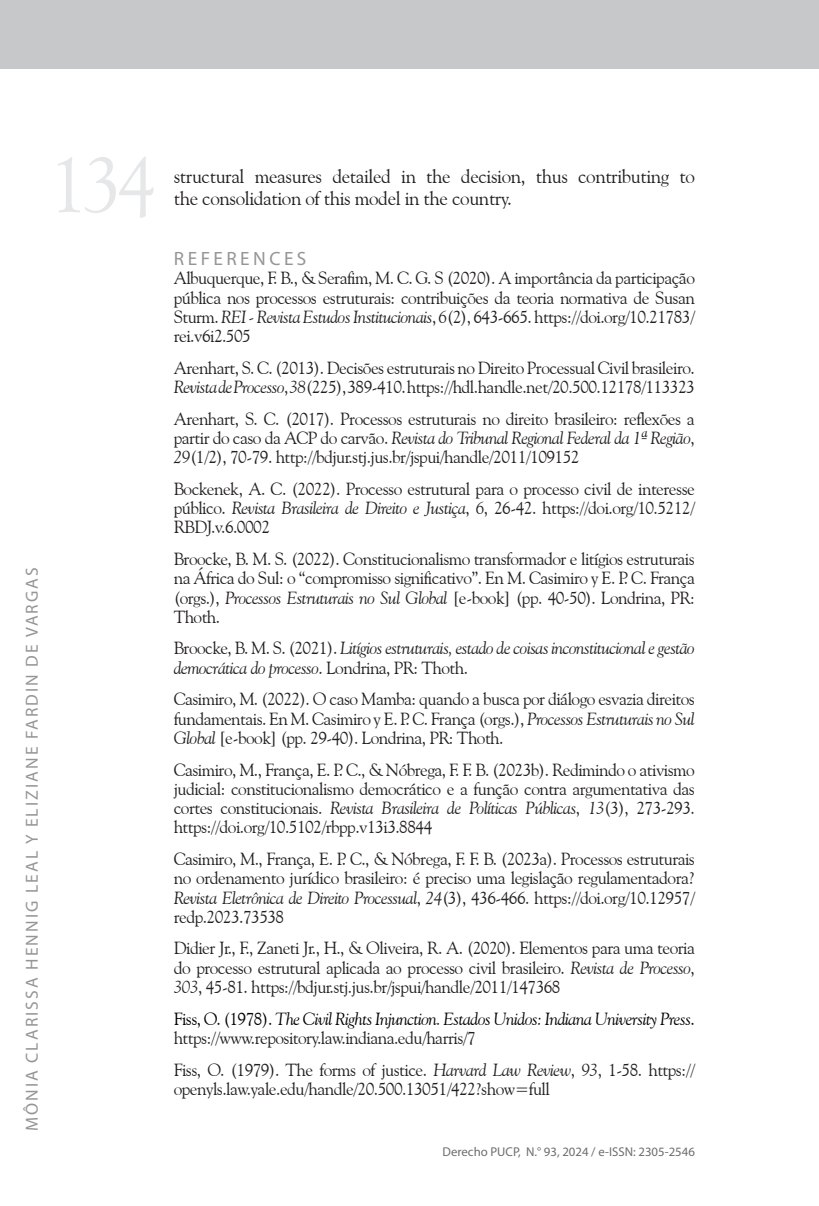
<style>
.page{position:relative;width:819px;height:1206px;background:#fff}
.page>*{position:absolute;margin:0;border:0;box-sizing:border-box;transform-origin:0 0}
.t1{font:78.75px "Goudy Old Style BT";color:#e6e7e9}
._02_texto_normal_-_C{font:19.25px/21.3px "Goudy Old Style BT";letter-spacing:-.02em;color:#231f20}
._02_texto_normal_tít{font:19.25px "Myriad Pro";letter-spacing:.18em;color:#939598}
._06_texto_normal_Bib{font:17.5px/19.2px "Goudy Old Style BT";letter-spacing:-.03em;color:#231f20;text-align:justify}
._06_texto_normal_Bib-2{font:italic 17.5px/19.2px "Goudy Old Style BT";letter-spacing:-.03em;color:#000}
._06_texto_normal_Bib-3{font:italic 17.5px/19.2px "Goudy Old Style BT";letter-spacing:-.03em;color:#231f20}
.t2{font:17.5px "Myriad Pro";letter-spacing:.12em;color:#939598}
.t3{font:12.78px "Myriad Pro";color:#6c6d70}
.s1{font-style:italic}
.s2{font-style:normal}
.s3{font-style:normal;color:#231f20}
</style>
<div class="page">
<div style="left:0;top:0;width:819px;height:69px;background:#c7c8ca"></div>
<h1 class="t1" style="left:49px;top:136px;width:109px">134</h1>
<p class="t2" style="left:21px;top:1131px;width:566px;rotate:-90deg">MÔNIA CLARISSA HENNIG LEAL Y ELIZIANE FARDIN DE VARGAS</p>
<p class="_02_texto_normal_-_C" style="left:174px;top:166px;width:522px">structural measures detailed in the decision, thus contributing to the consolidation of this model in the country.</p>
<p class="_02_texto_normal_tít" style="left:174px;top:247px;width:134px">REFERENCES</p>
<p class="_06_texto_normal_Bib" style="left:174px;top:268px;width:522px">Albuquerque, F. B., &amp; Serafim, M. C. G. S (2020). A importância da participação pública nos processos estruturais: contribuições da teoria normativa de Susan Sturm. <span class="s1">REI - Revista Estudos Institucionais</span>, <span class="s1">6</span>(2), 643-665. https://doi.org/10.21783/ rei.v6i2.505</p>
<p class="_06_texto_normal_Bib" style="left:174px;top:358px;width:522px">Arenhart, S. C. (2013). Decisões estruturais no Direito Processual Civil brasileiro.<br><span class="s1">Revista de Processo</span>, <span class="s1">38</span>(225), 389-410. https://hdl.handle.net/20.500.12178/113323</p>
<p class="_06_texto_normal_Bib" style="left:174px;top:408px;width:522px">Arenhart, S. C. (2017). Processos estruturais no direito brasileiro: reflexões a partir do caso da ACP do carvão. <span class="s1">Revista do Tribunal Regional Federal da 1ª Região</span>, <span class="s1">29</span>(1/2), 70-79. http://bdjur.stj.jus.br/jspui/handle/2011/109152</p>
<p class="_06_texto_normal_Bib" style="left:174px;top:479px;width:522px">Bockenek, A. C. (2022). Processo estrutural para o processo civil de interesse público. <span class="s1">Revista Brasileira de Direito e Justiça</span>, <span class="s1">6</span>, 26-42. https://doi.org/10.5212/ RBDJ.v.6.0002</p>
<p class="_06_texto_normal_Bib" style="left:174px;top:549px;width:522px">Broocke, B. M. S. (2022). Constitucionalismo transformador e litígios estruturais na África do Sul: o “compromisso significativo”. En M. Casimiro y E. P. C. França (orgs.), <span class="s1">Processos Estruturais no Sul Global</span> [e-book] (pp. 40-50). Londrina, PR:<br>Thoth.</p>
<p class="_06_texto_normal_Bib-3" style="left:174px;top:638px;width:522px"><span class="s2">Broocke, B. M. S. (2021).</span> Litígios estruturais, estado de coisas inconstitucional e gestão democrática do processo<span class="s2">. Londrina, PR: Thoth.</span></p>
<p class="_06_texto_normal_Bib" style="left:174px;top:689px;width:522px">Casimiro, M. (2022). O caso Mamba: quando a busca por diálogo esvazia direitos fundamentais. En M. Casimiro y E. P. C. França (orgs.), <span class="s1">Processos Estruturais no Sul Global</span> [e-book] (pp. 29-40). Londrina, PR: Thoth.</p>
<p class="_06_texto_normal_Bib" style="left:174px;top:759px;width:522px">Casimiro, M., França, E. P. C., &amp; Nóbrega, F. F. B. (2023b). Redimindo o ativismo judicial: constitucionalismo democrático e a função contra argumentativa das cortes constitucionais. <span class="s1">Revista Brasileira de Políticas Públicas</span>, <span class="s1">13</span>(3), 273-293. https://doi.org/10.5102/rbpp.v13i3.8844</p>
<p class="_06_texto_normal_Bib" style="left:174px;top:849px;width:522px">Casimiro, M., França, E. P. C., &amp; Nóbrega, F. F. B. (2023a). Processos estruturais no ordenamento jurídico brasileiro: é preciso uma legislação regulamentadora?<br><span class="s1">Revista Eletrônica de Direito Processual</span>, <span class="s1">24</span>(3), 436-466. https://doi.org/10.12957/ redp.2023.73538</p>
<p class="_06_texto_normal_Bib" style="left:174px;top:938px;width:522px">Didier Jr., F., Zaneti Jr., H., &amp; Oliveira, R. A. (2020). Elementos para uma teoria do processo estrutural aplicada ao processo civil brasileiro. <span class="s1">Revista de Processo</span>, <span class="s1">303</span>, 45-81. https://bdjur.stj.jus.br/jspui/handle/2011/147368</p>
<p class="_06_texto_normal_Bib-2" style="left:174px;top:1008px;width:522px"><span class="s2">Fiss, O. (1978).</span> The Civil Rights Injunction. Estados Unidos: Indiana University Press<span class="s2">. </span><span class="s3">https://www.repository.law.indiana.edu/harris/7</span></p>
<p class="_06_texto_normal_Bib" style="left:174px;top:1059px;width:522px">Fiss, O. (1979). The forms of justice. <span class="s1">Harvard Law Review</span>, <span class="s1">93</span>, 1-58. https:// openyls.law.yale.edu/handle/20.500.13051/422?show=full</p>
<p class="t3" style="left:442px;top:1144px;width:254px">Derecho PUCP, N.° 93, 2024 / e-ISSN: 2305-2546</p>
</div>
